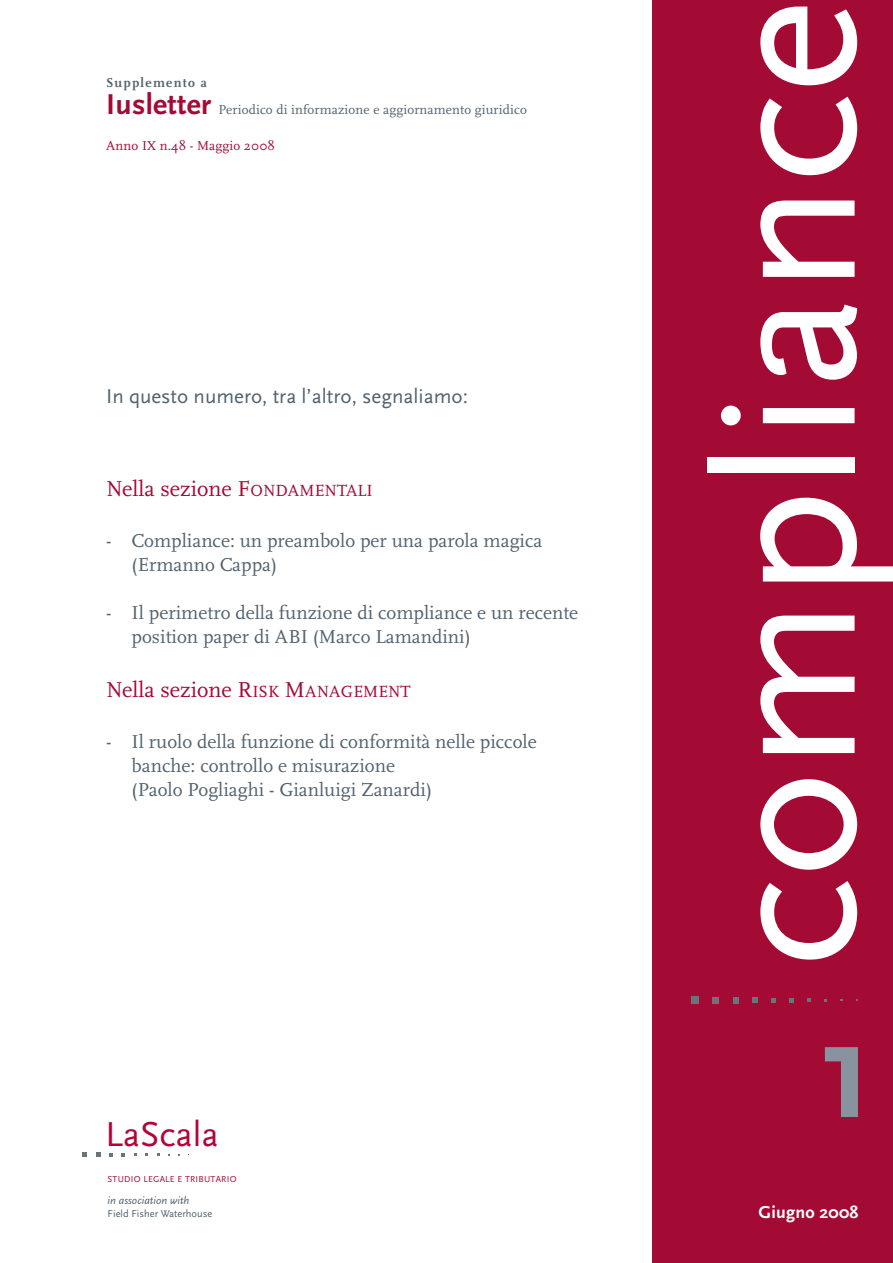
<style>
.page{position:relative;width:893px;height:1263px;background:#fff}
.page>*{position:absolute;margin:0;border:0;box-sizing:border-box;transform-origin:0 0}
.t1{font:202.5px "Scala Sans";color:#fff}
.t2{font:700 142.5px "Scala Sans";color:#89939f}
.t3{font:36.15px "Scala Sans";color:#b30437}
.t4{font:700 30px "Scala Sans";letter-spacing:.01em;color:#a30a34}
.t5{font:22.5px "Scala";color:#a30a34}
.t6{font:21px "Scala Sans";color:#52626f}
.t7{font:19.5px/24px "Scala";color:#52626f}
.t8{font:700 18px "Scala Sans";letter-spacing:.01em;color:#fff}
.t9{font:13.5px "Scala";letter-spacing:.01em;color:#52626f}
.t10{font:13.5px "Scala";letter-spacing:.01em;color:#a30a34}
.t11{font:700 13.5px "Scala";letter-spacing:.095em;color:#52626f}
.t12{font:italic 11.25px "Scala Sans";color:#52626f}
.t13{font:10.5px "Scala Sans";color:#52626f}
.t14{font:9px "Scala Sans Caps";letter-spacing:.025em;color:#a30a34}
.s1{font-size:16.8px}
</style>
<div class="page">
<svg style="left:82px;top:1152px;width:5px;height:5px"></svg>
<svg style="left:96px;top:1152px;width:4px;height:5px"></svg>
<svg style="left:109px;top:1153px;width:4px;height:3px"></svg>
<div style="left:652px;top:0;width:241px;height:1263px;background:#a30a34"></div>
<div style="left:691px;top:997px;width:8px;height:7px;background:#6a747b"></div>
<div style="left:712px;top:997px;width:7px;height:7px;background:#6a747b"></div>
<svg style="left:733px;top:997px;width:6px;height:6px"></svg>
<svg style="left:752px;top:998px;width:6px;height:5px"></svg>
<svg style="left:771px;top:998px;width:5px;height:5px"></svg>
<svg style="left:790px;top:998px;width:4px;height:4px"></svg>
<svg style="left:807px;top:999px;width:4px;height:3px"></svg>
<p class="t11" style="left:106px;top:75px;width:102px">Supplemento a</p>
<h3 class="t4" style="left:106px;top:86px;width:107px">Iusletter</h3>
<p class="t9" style="left:218px;top:102px;width:310px">Periodico di informazione e aggiornamento giuridico</p>
<p class="t10" style="left:106px;top:138px;width:170px">Anno IX n.48 - Maggio 2008</p>
<p class="t6" style="left:106px;top:383px;width:363px">In questo numero, tra l’altro, segnaliamo:</p>
<p class="t5" style="left:106px;top:475px;width:268px">Nella sezione F<span class="s1">ONDAMENTALI</span></p>
<p class="t7" style="left:132px;top:528px;width:412px;text-indent:-26px">- Compliance: un preambolo per una parola magica (Ermanno Cappa)</p>
<p class="t7" style="left:132px;top:600px;width:448px;text-indent:-26px">- Il perimetro della funzione di compliance e un recente position paper di ABI (Marco Lamandini)</p>
<p class="t5" style="left:106px;top:676px;width:306px">Nella sezione R<span class="s1">ISK</span> M<span class="s1">ANAGEMENT</span></p>
<p class="t7" style="left:132px;top:729px;width:407px;text-indent:-26px">- Il ruolo della funzione di conformità nelle piccole banche: controllo e misurazione<br>(Paolo Pogliaghi - Gianluigi Zanardi)</p>
<h3 class="t3" style="left:105px;top:1112px;width:115px">LaScala</h3>
<h1 class="t1" style="left:666px;top:968px;width:971px;rotate:-90deg">compliance</h1>
<h2 class="t2" style="left:819px;top:984px;width:57px">1</h2>
<p class="t14" style="left:108px;top:1173px;width:130px">STUDIO LEGALE E TRIBUTARIO</p>
<p class="t12" style="left:108px;top:1194px;width:83px">in association with</p>
<p class="t13" style="left:108px;top:1207px;width:106px">Field Fisher Waterhouse</p>
<p class="t8" style="left:759px;top:1201px;width:101px">Giugno 2008</p>
</div>
